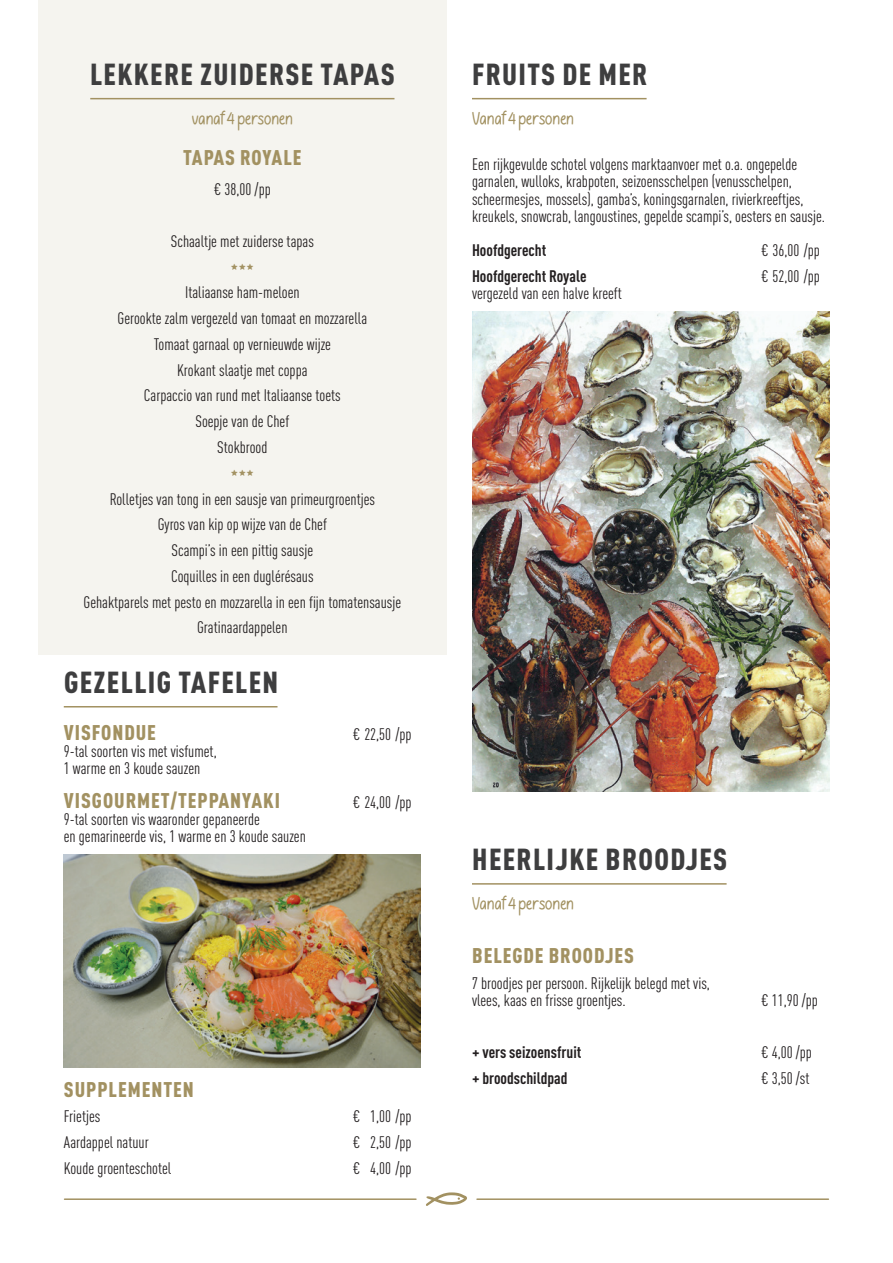
<style>
.page{position:relative;width:893px;height:1263px;background:#fff}
.page>*{position:absolute;margin:0;border:0;box-sizing:border-box;transform-origin:0 0}
.t1{font:900 condensed 30px "DIN Pro";letter-spacing:.045em;color:#3e3e3f}
.t2{font:900 condensed 21px "DIN Pro";letter-spacing:.045em;color:#a29161}
.t3{font:condensed 16.5px/25.8px "DIN Pro";color:#231f20}
.t4{font:700 condensed 16.5px "DIN Pro";color:#231f20}
.t5{font:16.5px "Veneer Extras";color:#a29161}
.t6{font:15px "Joynoted Demo";color:#a29161}
</style>
<div class="page">
<div style="left:38px;top:0;width:408px;height:655px;background:#f5f4ef"></div>
<hr style="left:64px;top:706px;width:213px;height:1px;background:#a29161">
<img style="left:64px;top:854px;width:357px;height:213px">
<hr style="left:90px;top:98px;width:304px;height:1px;background:#a29161">
<hr style="left:472px;top:98px;width:175px;height:1px;background:#a29161">
<hr style="left:472px;top:883px;width:255px;height:2px;background:#a29161">
<img style="left:472px;top:311px;width:357px;height:481px">
<hr style="left:477px;top:1198px;width:351px;height:2px;background:#a29161">
<svg style="left:426px;top:1192px;width:41px;height:14px"></svg>
<hr style="left:65px;top:1198px;width:351px;height:2px;background:#a29161">
<h1 class="t1" style="left:90px;top:51px;width:306px">LEKKERE ZUIDERSE TAPAS</h1>
<p class="t6" style="left:192px;top:109px;width:102px">vanaf 4 personen</p>
<p class="t2" style="left:183px;top:142px;width:120px">TAPAS ROYALE</p>
<p class="t3" style="left:214px;top:175px;width:58px">€ 38,00 /pp</p>
<p class="t3" style="left:171px;top:227px;width:144px">Schaaltje met zuiderse tapas</p>
<p class="t5" style="left:231px;top:257px;width:25px">zzz</p>
<p class="t3" style="left:118px;top:278px;width:251px;text-align:center">Italiaanse ham-meloen<br>Gerookte zalm vergezeld van tomaat en mozzarella<br>Tomaat garnaal op vernieuwde wijze<br>Krokant slaatje met coppa<br>Carpaccio van rund met Italiaanse toets<br>Soepje van de Chef<br>Stokbrood</p>
<p class="t5" style="left:231px;top:463px;width:25px">zzz</p>
<p class="t3" style="left:84px;top:485px;width:319px;text-align:center">Rolletjes van tong in een sausje van primeurgroentjes<br>Gyros van kip op wijze van de Chef<br>Scampi’s in een pittig sausje<br>Coquilles in een duglérésaus<br>Gehaktparels met pesto en mozzarella in een fijn tomatensausje Gratinaardappelen</p>
<h1 class="t1" style="left:64px;top:659px;width:216px">GEZELLIG TAFELEN</h1>
<p class="t2" style="left:64px;top:716px;width:94px">VISFONDUE</p>
<p class="t3" style="left:353px;top:720px;width:60px">€ 22,50 /pp</p>
<p class="t3" style="left:64px;top:741px;width:154px;line-height:17.2px">9-tal soorten vis met visfumet,<br>1 warme en 3 koude sauzen</p>
<p class="t2" style="left:64px;top:784px;width:218px">VISGOURMET/TEPPANYAKI</p>
<p class="t3" style="left:353px;top:788px;width:60px">€ 24,00 /pp</p>
<p class="t3" style="left:64px;top:809px;width:244px;line-height:17.2px">9-tal soorten vis waaronder gepaneerde<br>en gemarineerde vis, 1 warme en 3 koude sauzen</p>
<p class="t2" style="left:64px;top:1073px;width:131px">SUPPLEMENTEN</p>
<p class="t3" style="left:64px;top:1102px;width:38px">Frietjes</p>
<p class="t3" style="left:353px;top:1102px;width:60px">€ 1,00 /pp</p>
<p class="t3" style="left:64px;top:1128px;width:87px">Aardappel natuur</p>
<p class="t3" style="left:353px;top:1128px;width:60px">€ 2,50 /pp</p>
<p class="t3" style="left:64px;top:1154px;width:109px">Koude groenteschotel</p>
<p class="t3" style="left:353px;top:1154px;width:60px">€ 4,00 /pp</p>
<h1 class="t1" style="left:472px;top:51px;width:177px">FRUITS DE MER</h1>
<p class="t6" style="left:472px;top:109px;width:104px">Vanaf 4 personen</p>
<p class="t3" style="left:472px;top:154px;width:355px;line-height:17.2px">Een rijkgevulde schotel volgens marktaanvoer met o.a. ongepelde garnalen, wulloks, krabpoten, seizoensschelpen (venusschelpen, scheermesjes, mossels), gamba’s, koningsgarnalen, rivierkreeftjes, kreukels, snowcrab, langoustines, gepelde scampi’s, oesters en sausje.</p>
<p class="t4" style="left:472px;top:238px;width:76px">Hoofdgerecht</p>
<p class="t3" style="left:761px;top:236px;width:60px">€ 36,00 /pp</p>
<p class="t4" style="left:472px;top:264px;width:116px">Hoofdgerecht Royale</p>
<p class="t3" style="left:761px;top:262px;width:60px">€ 52,00 /pp</p>
<p class="t3" style="left:472px;top:279px;width:151px">vergezeld van een halve kreeft</p>
<h1 class="t1" style="left:472px;top:836px;width:257px">HEERLIJKE BROODJES</h1>
<p class="t6" style="left:472px;top:894px;width:104px">Vanaf 4 personen</p>
<p class="t2" style="left:472px;top:939px;width:163px">BELEGDE BROODJES</p>
<p class="t3" style="left:472px;top:973px;width:239px;line-height:17.2px">7 broodjes per persoon. Rijkelijk belegd met vis, vlees, kaas en frisse groentjes.</p>
<p class="t3" style="left:761px;top:986px;width:58px">€ 11,90 /pp</p>
<p class="t4" style="left:472px;top:1039px;width:111px">+ vers seizoensfruit</p>
<p class="t3" style="left:761px;top:1038px;width:52px">€ 4,00 /pp</p>
<p class="t4" style="left:472px;top:1065px;width:97px">+ broodschildpad</p>
<p class="t3" style="left:761px;top:1064px;width:50px">€ 3,50 /st</p>
</div>
